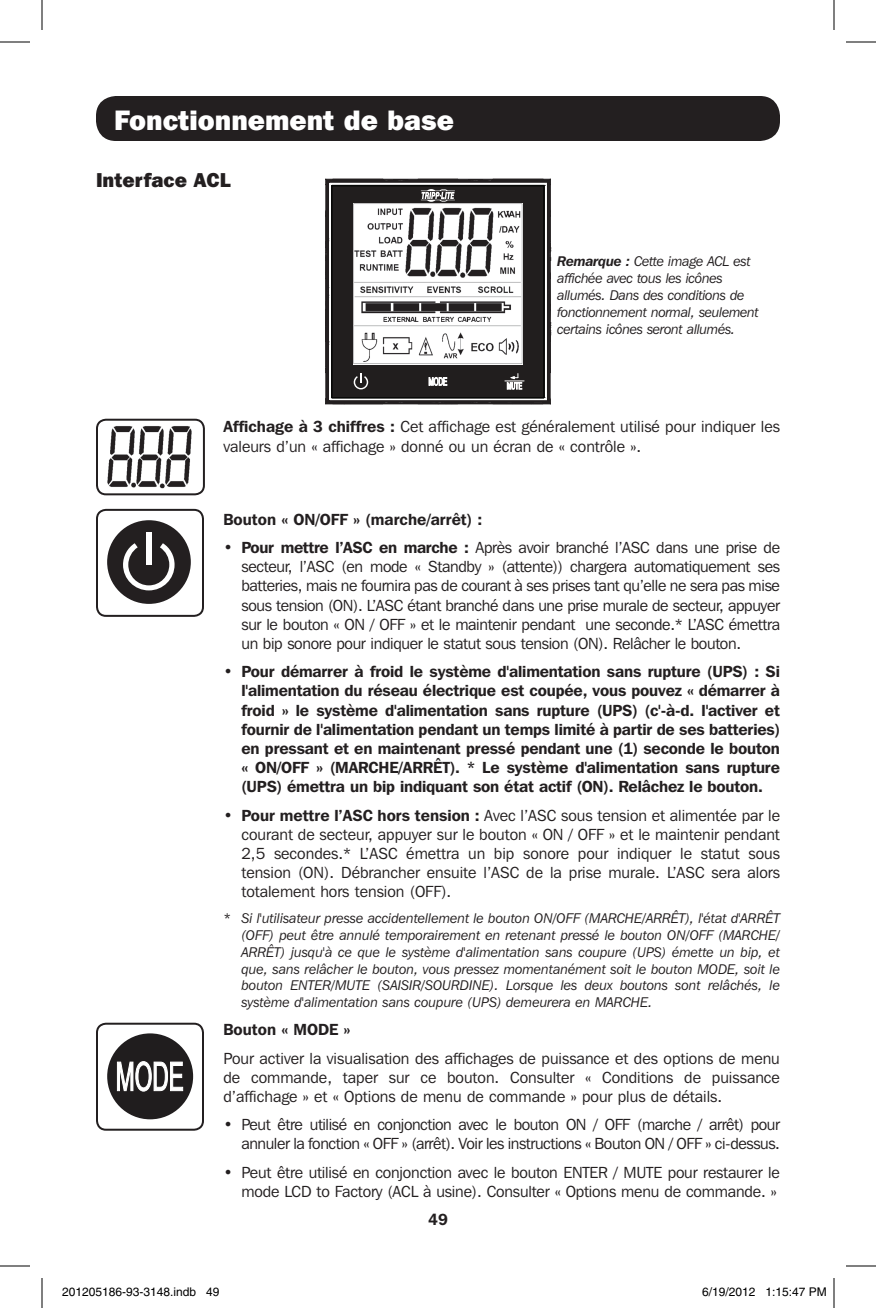
<style>
.page{position:relative;width:876px;height:1308px;background:#fff}
.page>*{position:absolute;margin:0;border:0;box-sizing:border-box;transform-origin:0 0}
.t1{font:800 28px "Franklin Gothic IT Cby BT";color:#fff}
.t2{font:800 20px "Franklin Gothic IT Cby BT";color:#231f20}
.body_copy_english{font:16px/19.2px "Franklin Gothic IT Cby BT";letter-spacing:-.01em;color:#231f20;text-align:justify}
.body_copy_english-2{font:600 16px/19.2px "Franklin Gothic IT Cby BT";letter-spacing:-.01em;color:#231f20;text-align:justify}
.body_copy_english-3{font:italic 14px/16.8px "Franklin Gothic IT Cby BT";letter-spacing:-.02em;color:#231f20}
.t3{font:12px "Helvetica";color:#000}
.s1{font-weight:600}
</style>
<div class="page">
<div style="left:107px;top:520px;width:84px;height:84px;background:#231f20;border-radius:50%"></div>
<svg style="left:123px;top:543px;width:52px;height:47px"></svg>
<div style="left:146px;top:532px;width:5px;height:33px;background:#fff"></div>
<div style="left:96px;top:509px;width:108px;height:108px;border:2px solid #231f20;border-radius:9px"></div>
<div style="left:107px;top:1033px;width:86px;height:86px;background:#201d1e;border-radius:50%"></div>
<svg style="left:116px;top:1061px;width:68px;height:31px"></svg>
<div style="left:96px;top:1023px;width:108px;height:108px;border:2px solid #231f20;border-radius:9px"></div>
<svg style="left:325px;top:178px;width:227px;height:227px;background:#3a3737"></svg>
<img style="left:354px;top:204px;width:169px;height:161px">
<img style="left:107px;top:426px;width:85px;height:62px">
<div style="left:96px;top:419px;width:109px;height:76px;border:2px solid #231f20;border-radius:9px"></div>
<div style="left:96px;top:96px;width:684px;height:45px;background:#231f20;border-radius:20px"></div>
<hr style="left:0;top:42px;width:30px;height:1px;background:#000">
<hr style="left:846px;top:42px;width:30px;height:1px;background:#000">
<hr style="left:0;top:1266px;width:30px;height:1px;background:#000">
<hr style="left:846px;top:1266px;width:30px;height:1px;background:#000">
<hr style="left:42px;top:0;width:1px;height:30px;background:#000">
<hr style="left:42px;top:1278px;width:1px;height:30px;background:#000">
<hr style="left:834px;top:0;width:1px;height:30px;background:#000">
<hr style="left:834px;top:1278px;width:1px;height:30px;background:#000">
<p class="t1" style="left:114px;top:102px;width:342px">Fonctionnement de base</p>
<p class="t2" style="left:96px;top:167px;width:136px">Interface ACL</p>
<p class="body_copy_english-3" style="left:557px;top:253px;width:203px"><span class="s1">Remarque :</span> Cette image ACL est affichée avec tous les icônes allumés. Dans des conditions de fonctionnement normal, seulement certains icônes seront allumés.</p>
<p class="body_copy_english" style="left:223px;top:417px;width:558px"><span class="s1">Affichage à 3 chiffres :</span> Cet affichage est généralement utilisé pour indiquer les valeurs d’un « affichage » donné ou un écran de « contrôle ».</p>
<p class="body_copy_english-2" style="left:223px;top:509px;width:260px">Bouton « ON/OFF » (marche/arrêt) :</p>
<p class="body_copy_english" style="left:241px;top:538px;width:540px;text-indent:-18px"><span class="s1">• Pour mettre l’ASC en marche :</span> Après avoir branché l’ASC dans une prise de secteur, l’ASC (en mode « Standby » (attente)) chargera automatiquement ses batteries, mais ne fournira pas de courant à ses prises tant qu’elle ne sera pas mise sous tension (ON). L’ASC étant branché dans une prise murale de secteur, appuyer sur le bouton « ON / OFF » et le maintenir pendant une seconde.* L’ASC émettra un bip sonore pour indiquer le statut sous tension (ON). Relâcher le bouton.</p>
<p class="body_copy_english-2" style="left:241px;top:662px;width:540px;text-indent:-18px">• Pour démarrer à froid le système d'alimentation sans rupture (UPS) : Si l'alimentation du réseau électrique est coupée, vous pouvez « démarrer à froid » le système d'alimentation sans rupture (UPS) (c'-à-d. l'activer et fournir de l'alimentation pendant un temps limité à partir de ses batteries) en pressant et en maintenant pressé pendant une (1) seconde le bouton « ON/OFF » (MARCHE/ARRÊT). * Le système d'alimentation sans rupture (UPS) émettra un bip indiquant son état actif (ON). Relâchez le bouton.</p>
<p class="body_copy_english" style="left:241px;top:805px;width:540px;text-indent:-18px"><span class="s1">• Pour mettre l’ASC hors tension :</span> Avec l’ASC sous tension et alimentée par le courant de secteur, appuyer sur le bouton « ON / OFF » et le maintenir pendant 2,5 secondes.* L’ASC émettra un bip sonore pour indiquer le statut sous tension (ON). Débrancher ensuite l’ASC de la prise murale. L’ASC sera alors totalement hors tension (OFF).</p>
<p class="body_copy_english-3" style="left:241px;top:910px;width:540px;text-align:justify;text-indent:-18px">* Si l'utilisateur presse accidentellement le bouton ON/OFF (MARCHE/ARRÊT), l'état d'ARRÊT (OFF) peut être annulé temporairement en retenant pressé le bouton ON/OFF (MARCHE/ ARRÊT) jusqu'à ce que le système d'alimentation sans coupure (UPS) émette un bip, et que, sans relâcher le bouton, vous pressez momentanément soit le bouton MODE, soit le bouton ENTER/MUTE (SAISIR/SOURDINE). Lorsque les deux boutons sont relâchés, le système d'alimentation sans coupure (UPS) demeurera en MARCHE.</p>
<p class="body_copy_english-2" style="left:223px;top:1020px;width:129px">Bouton « MODE »</p>
<p class="body_copy_english" style="left:223px;top:1048px;width:558px">Pour activer la visualisation des affichages de puissance et des options de menu de commande, taper sur ce bouton. Consulter « Conditions de puissance d’affichage » et « Options de menu de commande » pour plus de détails.</p>
<p class="body_copy_english" style="left:223px;top:1115px;width:558px;text-align:right"><span class="s1">•</span> Peut être utilisé en conjonction avec le bouton ON / OFF (marche / arrêt) pour annuler la fonction « OFF » (arrêt). Voir les instructions « Bouton ON / OFF » ci-dessus.</p>
<p class="body_copy_english" style="left:223px;top:1162px;width:558px;text-align:right"><span class="s1">•</span> Peut être utilisé en conjonction avec le bouton ENTER / MUTE pour restaurer le mode LCD to Factory (ACL à usine). Consulter « Options menu de commande. »</p>
<p class="body_copy_english-2" style="left:428px;top:1209px;width:21px">49</p>
<p class="t3" style="left:62px;top:1285px;width:159px">201205186-93-3148.indb 49</p>
<p class="t3" style="left:702px;top:1285px;width:126px">6/19/2012 1:15:47 PM</p>
</div>
